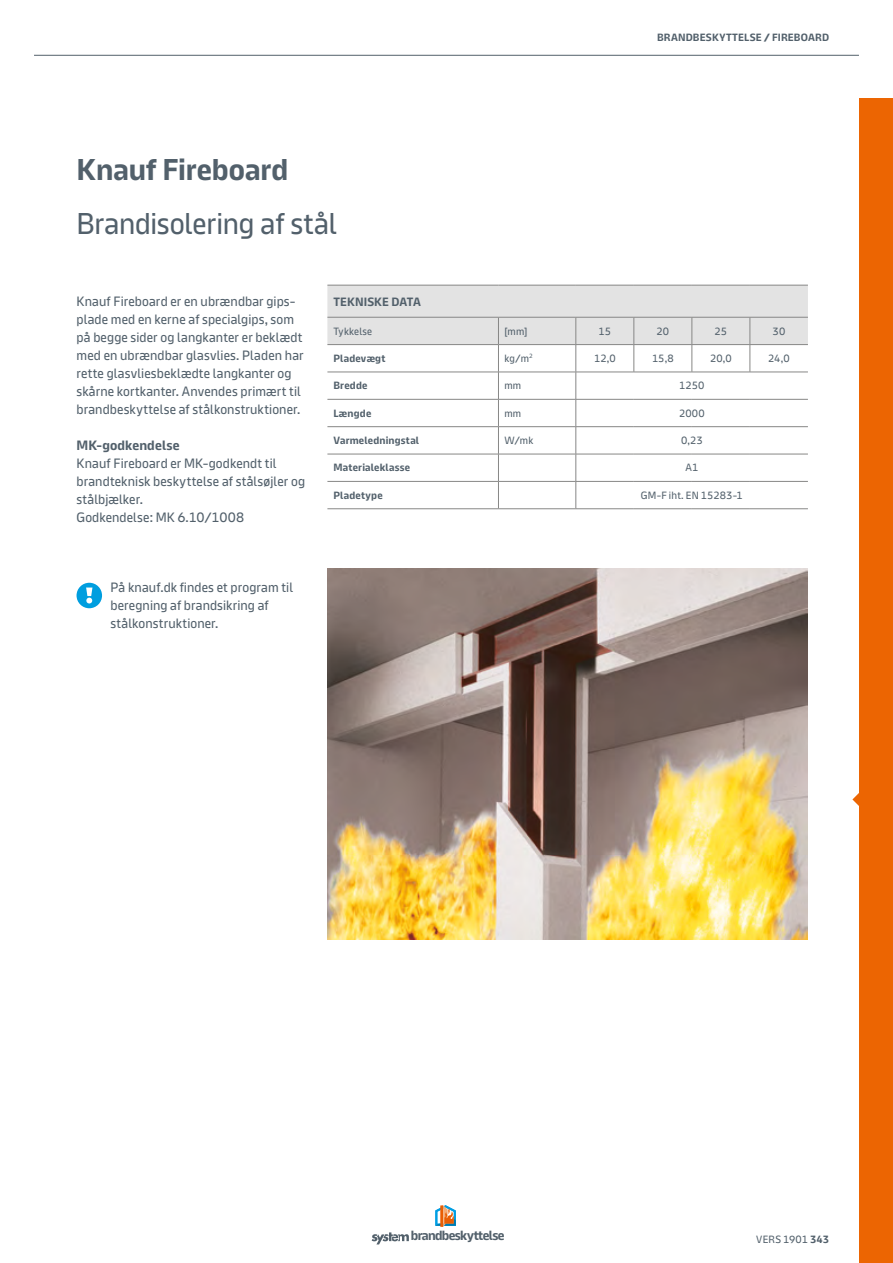
<style>
.page{position:relative;width:893px;height:1263px;background:#fff}
.page>*{position:absolute;margin:0;border:0;box-sizing:border-box;transform-origin:0 0}
.t1{font:30px "Knauf";letter-spacing:-.01em;color:#52606b}
.t2{font:700 30px "Knauf";letter-spacing:-.005em;color:#52606b}
.t3{font:13.5px/18px "Knauf";letter-spacing:.01em;color:#52606b}
.t4{font:700 13.5px "Knauf";letter-spacing:.01em;color:#52606b}
.t5{font:700 13.35px "Knauf";letter-spacing:-.05em;color:#52606b}
.t6{font:700 12px "Knauf";letter-spacing:.01em;color:#52606b}
.t7{font:10.5px "Knauf";letter-spacing:.01em;color:#52606b}
.t8{font:700 10.5px "Knauf";letter-spacing:.02em;color:#52606b}
.s1{font-weight:700}
</style>
<div class="page">
<svg style="left:372px;top:1232px;width:37px;height:12px"></svg>
<svg style="left:435px;top:1205px;width:21px;height:22px"></svg>
<hr style="left:34px;top:55px;width:825px;height:1px;background:#52606b">
<img style="left:327px;top:568px;width:481px;height:372px">
<svg style="left:327px;top:286px;width:481px;height:222px"></svg>
<hr style="left:634px;top:481px;width:58px;height:1px;background:#878786">
<hr style="left:692px;top:481px;width:58px;height:1px;background:#878786">
<hr style="left:750px;top:481px;width:58px;height:1px;background:#878786">
<hr style="left:327px;top:508px;width:171px;height:1px;background:#878786">
<hr style="left:498px;top:508px;width:78px;height:1px;background:#878786">
<hr style="left:576px;top:508px;width:58px;height:1px;background:#878786">
<hr style="left:634px;top:508px;width:58px;height:1px;background:#878786">
<hr style="left:692px;top:508px;width:58px;height:1px;background:#878786">
<hr style="left:750px;top:508px;width:58px;height:1px;background:#878786">
<hr style="left:327px;top:285px;width:171px;height:1px;background:#878786">
<hr style="left:498px;top:285px;width:78px;height:1px;background:#878786">
<hr style="left:576px;top:285px;width:58px;height:1px;background:#878786">
<hr style="left:634px;top:285px;width:58px;height:1px;background:#878786">
<hr style="left:692px;top:285px;width:58px;height:1px;background:#878786">
<hr style="left:750px;top:285px;width:58px;height:1px;background:#878786">
<hr style="left:327px;top:317px;width:171px;height:1px;background:#878786">
<hr style="left:498px;top:317px;width:78px;height:1px;background:#878786">
<hr style="left:576px;top:317px;width:58px;height:1px;background:#878786">
<hr style="left:634px;top:317px;width:58px;height:1px;background:#878786">
<hr style="left:692px;top:317px;width:58px;height:1px;background:#878786">
<hr style="left:750px;top:317px;width:58px;height:1px;background:#878786">
<div style="left:859px;top:98px;width:34px;height:1165px;background:#ec6502"></div>
<svg style="left:852px;top:793px;width:7px;height:13px"></svg>
<svg style="left:77px;top:583px;width:25px;height:25px"></svg>
<h1 class="t2" style="left:77px;top:153px;width:213px">Knauf Fireboard</h1>
<h1 class="t1" style="left:77px;top:207px;width:262px">Brandisolering af stål</h1>
<p class="t8" style="left:657px;top:32px;width:174px">BRANDBESKYTTELSE / FIREBOARD</p>
<p class="t3" style="left:77px;top:292px;width:229px">Knauf Fireboard er en ubrændbar gips&shy;plade med en kerne af specialgips, som på begge sider og langkanter er beklædt med en ubrændbar glasvlies. Pladen har rette glasvliesbeklædte langkanter og skårne kortkanter. Anvendes primært til brandbeskyttelse af stålkonstruktioner.</p>
<p class="t4" style="left:77px;top:438px;width:105px">MK-godkendelse</p>
<p class="t3" style="left:77px;top:454px;width:230px">Knauf Fireboard er MK-godkendt til brandteknisk beskyttelse af stålsøjler og stålbjælker.<br>Godkendelse: MK 6.10/1008</p>
<p class="t3" style="left:111px;top:578px;width:184px">På knauf.dk findes et program til beregning af brandsikring af stålkonstruktioner.</p>
<p class="t6" style="left:333px;top:295px;width:89px">TEKNISKE DATA</p>
<p class="t7" style="left:333px;top:325px;width:40px">Tykkelse</p>
<p class="t7" style="left:504px;top:325px;width:24px">[mm]</p>
<p class="t7" style="left:599px;top:325px;width:14px">15</p>
<p class="t7" style="left:657px;top:325px;width:14px">20</p>
<p class="t7" style="left:715px;top:325px;width:14px">25</p>
<p class="t7" style="left:772px;top:325px;width:14px">30</p>
<p class="t8" style="left:333px;top:352px;width:54px">Pladevægt</p>
<p class="t7" style="left:504px;top:352px;width:30px">kg/m<sup>2</sup></p>
<p class="t7" style="left:594px;top:352px;width:23px">12,0</p>
<p class="t7" style="left:652px;top:352px;width:23px">15,8</p>
<p class="t7" style="left:710px;top:352px;width:23px">20,0</p>
<p class="t7" style="left:768px;top:352px;width:23px">24,0</p>
<p class="t8" style="left:333px;top:380px;width:36px">Bredde</p>
<p class="t7" style="left:504px;top:380px;width:18px">mm</p>
<p class="t7" style="left:679px;top:380px;width:27px">1250</p>
<p class="t8" style="left:333px;top:407px;width:39px">Længde</p>
<p class="t7" style="left:504px;top:407px;width:18px">mm</p>
<p class="t7" style="left:679px;top:407px;width:27px">2000</p>
<p class="t8" style="left:333px;top:435px;width:87px">Varmeledningstal</p>
<p class="t7" style="left:504px;top:435px;width:30px">W/mk</p>
<p class="t7" style="left:681px;top:435px;width:23px">0,23</p>
<p class="t8" style="left:333px;top:462px;width:78px">Materialeklasse</p>
<p class="t7" style="left:685px;top:462px;width:14px">A1</p>
<p class="t8" style="left:333px;top:489px;width:51px">Pladetype</p>
<p class="t7" style="left:641px;top:489px;width:103px">GM-F iht. EN 15283-1</p>
<p class="t5" style="left:411px;top:1228px;width:95px">brandbeskyttelse</p>
<p class="t7" style="left:756px;top:1233px;width:74px">VERS 1901 <span class="s1">343</span></p>
</div>
